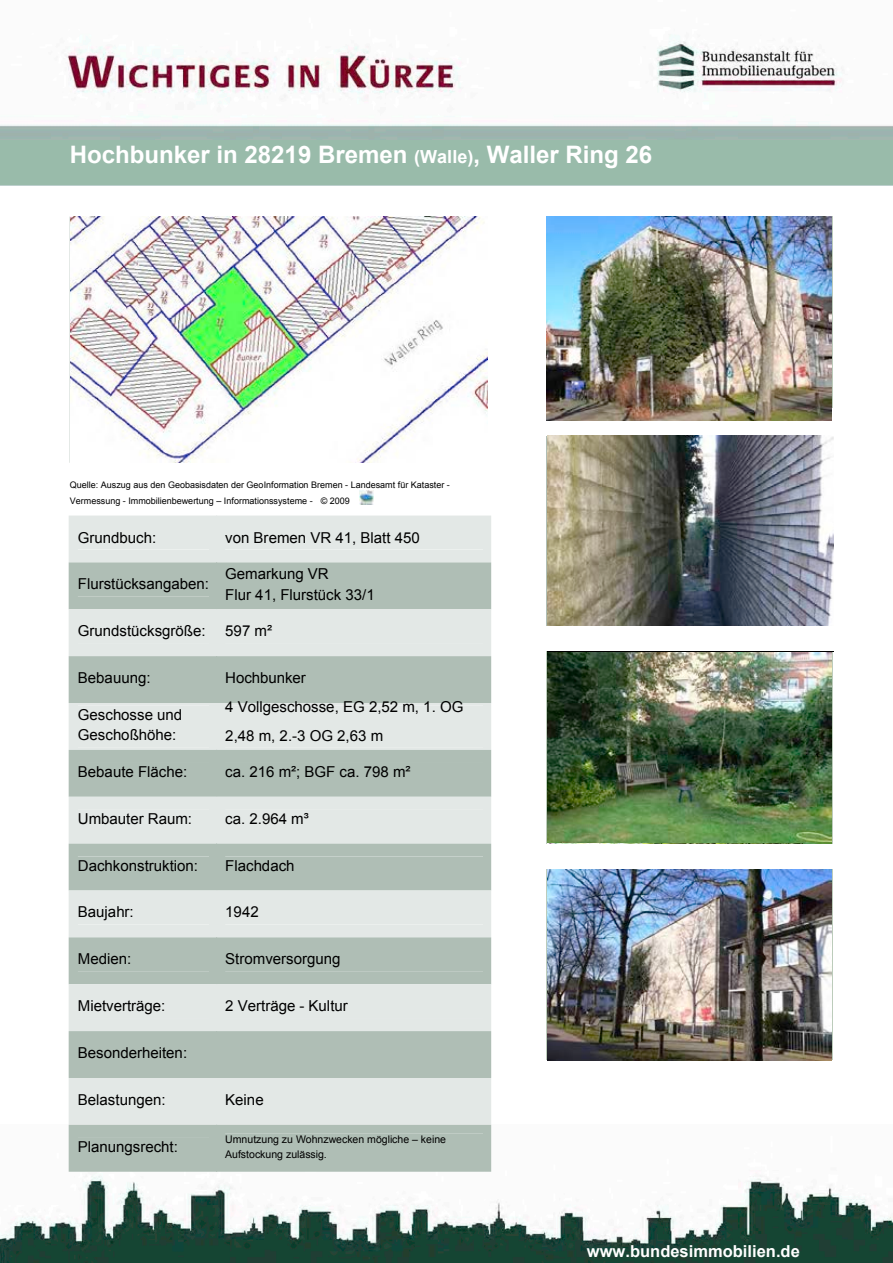
<style>
.page{position:relative;width:893px;height:1263px;background:#fff}
.page>*{position:absolute;margin:0;border:0;box-sizing:border-box;transform-origin:0 0}
.t1{font:700 24px "Arial";color:#fff}
.t2{font:700 16.5px "Arial";color:#fff}
.t3{font:15px/20.7px "Arial";color:#000}
.t4{font:10.5px/14.5px "Arial";color:#000}
.t5{font:9px/15.8px "Arial";letter-spacing:.005em;color:#000}
.s1{font-size:18px}
.s2{font-style:inherit}
</style>
<div class="page">
<img style="left:0;top:34px;width:893px;height:1229px">
<hr style="left:546px;top:436px;width:1px;height:189px;background:#afbeb5">
<img style="left:547px;top:436px;width:286px;height:189px">
<img style="left:547px;top:652px;width:285px;height:191px">
<hr style="left:547px;top:651px;width:286px;height:1px;background:#000">
<img style="left:547px;top:843px;width:255px;height:1px">
<img style="left:547px;top:869px;width:285px;height:191px">
<img style="left:546px;top:217px;width:285px;height:204px">
<svg style="left:69px;top:515px;width:422px;height:657px;background:#cad3ce"></svg>
<div style="left:225px;top:1134px;width:258px;height:14px;background:#afbeb5"></div>
<div style="left:225px;top:1148px;width:258px;height:15px;background:#afbeb5"></div>
<img style="left:71px;top:217px;width:417px;height:246px">
<img style="left:360px;top:490px;width:14px;height:14px">
<h1 class="t1" style="left:70px;top:138px;width:584px">Hochbunker in 28219 Bremen <span class="s1">(Walle)</span>, Waller Ring 26</h1>
<p class="t5" style="left:70px;top:477px;width:382px">Quelle: Auszug aus den Geobasisdaten der GeoInformation Bremen - Landesamt für Kataster -<br>Vermessung - Immobilienbewertung – Informationssysteme - © 2009</p>
<p class="t3" style="left:78px;top:527px;width:80px">Grundbuch:</p>
<p class="t3" style="left:225px;top:527px;width:196px">von Bremen VR 41, Blatt 450</p>
<p class="t3" style="left:78px;top:574px;width:133px">Flurstücksangaben:</p>
<p class="t3" style="left:225px;top:563px;width:151px">Gemarkung VR<br>Flur 41, Flurstück 33/1</p>
<p class="t3" style="left:78px;top:621px;width:129px">Grundstücksgröße:</p>
<p class="t3" style="left:225px;top:621px;width:48px">597 m²</p>
<p class="t3" style="left:78px;top:668px;width:74px">Bebauung:</p>
<p class="t3" style="left:78px;top:704px;width:106px">Geschosse und<br>Geschoßhöhe:</p>
<p class="t3" style="left:225px;top:664px;width:240px;line-height:28.7px">Hochbunker<br>4 Vollgeschosse, EG 2,52 m, 1. OG<br>2<span class="s2">,</span>48 m, 2.-3 OG 2,63 m</p>
<p class="t3" style="left:78px;top:761px;width:111px">Bebaute Fläche:</p>
<p class="t3" style="left:225px;top:761px;width:187px">ca. 216 m²; BGF ca. 798 m²</p>
<p class="t3" style="left:78px;top:808px;width:116px">Umbauter Raum:</p>
<p class="t3" style="left:225px;top:808px;width:85px">ca. 2.964 m³</p>
<p class="t3" style="left:78px;top:855px;width:122px">Dachkonstruktion:</p>
<p class="t3" style="left:225px;top:855px;width:71px">Flachdach</p>
<p class="t3" style="left:78px;top:902px;width:57px">Baujahr:</p>
<p class="t3" style="left:225px;top:902px;width:35px">1942</p>
<p class="t3" style="left:78px;top:949px;width:55px">Medien:</p>
<p class="t3" style="left:225px;top:949px;width:117px">Stromversorgung</p>
<p class="t3" style="left:78px;top:996px;width:89px">Mietverträge:</p>
<p class="t3" style="left:225px;top:996px;width:124px">2 Verträge - Kultur</p>
<p class="t3" style="left:78px;top:1042px;width:111px">Besonderheiten:</p>
<p class="t3" style="left:78px;top:1089px;width:89px">Belastungen:</p>
<p class="t3" style="left:225px;top:1089px;width:40px">Keine</p>
<p class="t3" style="left:78px;top:1136px;width:102px">Planungsrecht:</p>
<p class="t4" style="left:225px;top:1132px;width:222px">Umnutzung zu Wohnzwecken mögliche – keine<br>Aufstockung zulässig.</p>
<p class="t2" style="left:587px;top:1240px;width:214px">www.bundesimmobilien.de</p>
</div>
